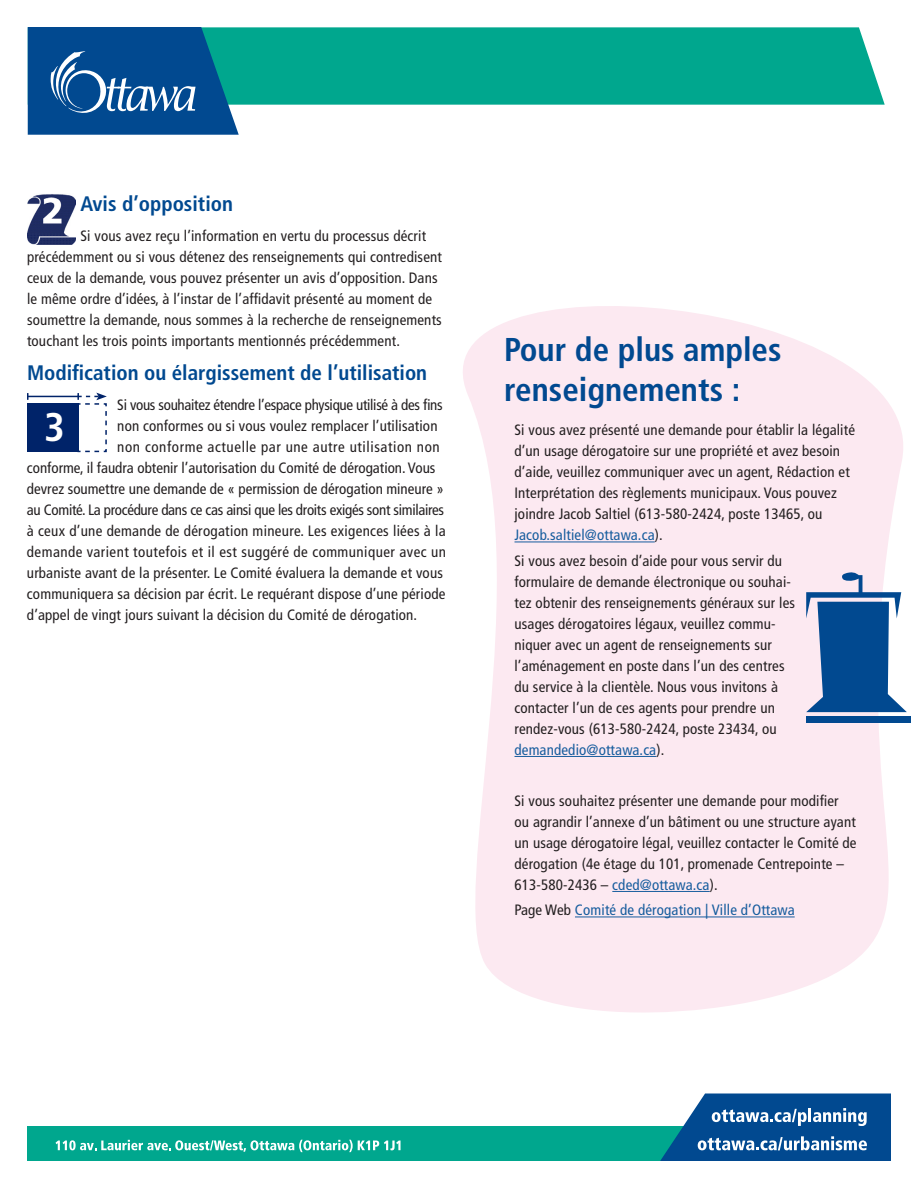
<style>
.page{position:relative;width:918px;height:1188px;background:#fff}
.page>*{position:absolute;margin:0;border:0;box-sizing:border-box;transform-origin:0 0}
.t1{font:700 condensed 39.9px "Frutiger LT Std";color:#fff}
.t2{font:700 condensed 33px/39.6px "Frutiger LT Std";color:#014990}
.t3{font:700 condensed 21px "Frutiger LT Std";color:#014990}
.Bullets{font:condensed 15px/21px "Frutiger LT Std";letter-spacing:.01em;color:#231f20}
.Body{font:condensed 15px/21px "Frutiger LT Std";letter-spacing:.01em;color:#231f20}
.Body-2{font:condensed 15px "Frutiger LT Std";letter-spacing:-.02em;color:#231f20}
.Body-3{font:condensed 15px "Frutiger LT Std";letter-spacing:.03em;color:#231f20}
.Body-4{font:condensed 15px "Frutiger LT Std";letter-spacing:.04em;color:#231f20}
.t4{font:condensed 15px "Frutiger LT Std";letter-spacing:.01em;color:#175d9e}
.s1{color:#175d9e}
.s2{color:#231f20}
</style>
<div class="page">
<div style="left:28px;top:1127px;width:863px;height:34px;background:#00a78e"></div>
<svg style="left:660px;top:1094px;width:231px;height:67px"></svg>
<svg style="left:56px;top:1140px;width:345px;height:12px"></svg>
<div style="left:239px;top:27px;width:646px;height:78px;background:#00a78e"></div>
<svg style="left:28px;top:27px;width:211px;height:108px"></svg>
<svg style="left:463px;top:306px;width:448px;height:707px;fill:#fce9f1"></svg>
<hr style="left:514px;top:542px;width:141px;height:1px;background:#175d9e">
<hr style="left:514px;top:756px;width:142px;height:1px;background:#175d9e">
<hr style="left:612px;top:891px;width:98px;height:1px;background:#175d9e">
<hr style="left:575px;top:917px;width:220px;height:1px;background:#175d9e">
<div style="left:806px;top:716px;width:105px;height:6px;background:#014990"></div>
<svg style="left:806px;top:572px;width:101px;height:140px"></svg>
<img style="left:28px;top:194px;width:48px;height:50px">
<div style="left:27px;top:403px;width:52px;height:49px;background:#002369"></div>
<hr style="left:28px;top:396px;width:50px;height:1px;background:#002369">
<svg style="left:77px;top:393px;width:30px;height:60px"></svg>
<h3 class="t3" style="left:80px;top:191px;width:154px">Avis d’opposition</h3>
<p class="Body" style="left:27px;top:225px;width:416px;text-indent:53px">Si vous avez reçu l’information en vertu du processus décrit précédemment ou si vous détenez des renseignements qui contredisent ceux de la demande, vous pouvez présenter un avis d’opposition. Dans le même ordre d’idées, à l’instar de l’affidavit présenté au moment de soumettre la demande, nous sommes à la recherche de renseignements touchant les trois points importants mentionnés précédemment.</p>
<h3 class="t3" style="left:27px;top:361px;width:402px">Modification ou élargissement de l’utilisation</h3>
<p class="Body-2" style="left:117px;top:396px;width:327px">Si vous souhaitez étendre l’espace physique utilisé à des fins</p>
<p class="Body" style="left:117px;top:416px;width:322px">non conformes ou si vous voulez remplacer l’utilisation</p>
<p class="Body-4" style="left:117px;top:438px;width:324px">non conforme actuelle par une autre utilisation non</p>
<p class="Body" style="left:27px;top:458px;width:410px">conforme, il faudra obtenir l’autorisation du Comité de dérogation. Vous</p>
<p class="Body" style="left:27px;top:479px;width:418px">devrez soumettre une demande de « permission de dérogation mineure »</p>
<p class="Body-2" style="left:27px;top:501px;width:419px">au Comité. La procédure dans ce cas ainsi que les droits exigés sont similaires</p>
<p class="Body" style="left:27px;top:521px;width:420px">à ceux d’une demande de dérogation mineure. Les exigences liées à la</p>
<p class="Body-3" style="left:27px;top:543px;width:421px">demande varient toutefois et il est suggéré de communiquer avec un</p>
<p class="Body" style="left:27px;top:563px;width:417px">urbaniste avant de la présenter. Le Comité évaluera la demande et vous</p>
<p class="Body" style="left:27px;top:584px;width:420px">communiquera sa décision par écrit. Le requérant dispose d’une période</p>
<p class="Body" style="left:27px;top:605px;width:392px">d’appel de vingt jours suivant la décision du Comité de dérogation.</p>
<h1 class="t1" style="left:44px;top:403px;width:22px">3</h1>
<h2 class="t2" style="left:504px;top:330px;width:279px">Pour de plus amples renseignements :</h2>
<p class="Bullets" style="left:514px;top:420px;width:342px">Si vous avez présenté une demande pour établir la légalité d’un usage dérogatoire sur une propriété et avez besoin d’aide, veuillez communiquer avec un agent, Rédaction et Interprétation des règlements municipaux. Vous pouvez joindre Jacob Saltiel (613-580-2424, poste 13465, ou <span class="s1">Jacob.saltiel@ottawa.ca</span>).</p>
<p class="Bullets" style="left:514px;top:550px;width:282px">Si vous avez besoin d’aide pour vous servir du formulaire de demande électronique ou souhai&shy;tez obtenir des renseignements généraux sur les usages dérogatoires légaux, veuillez commu&shy;niquer avec un agent de renseignements sur l’aménagement en poste dans l’un des centres du service à la clientèle. Nous vous invitons à contacter l’un de ces agents pour prendre un rendez-vous (613-580-2424, poste 23434, ou <span class="s1">demandedio@ottawa.ca</span>).</p>
<p class="Bullets" style="left:514px;top:790px;width:344px">Si vous souhaitez présenter une demande pour modifier ou agrandir l’annexe d’un bâtiment ou une structure ayant un usage dérogatoire légal, veuillez contacter le Comité de dérogation (4e étage du 101, promenade Centrepointe – 613-580-2436 – <span class="s1">cded@ottawa.ca</span>).</p>
<p class="t4" style="left:514px;top:902px;width:282px"><span class="s2">Page Web</span> Comité de dérogation | Ville d’Ottawa</p>
</div>
